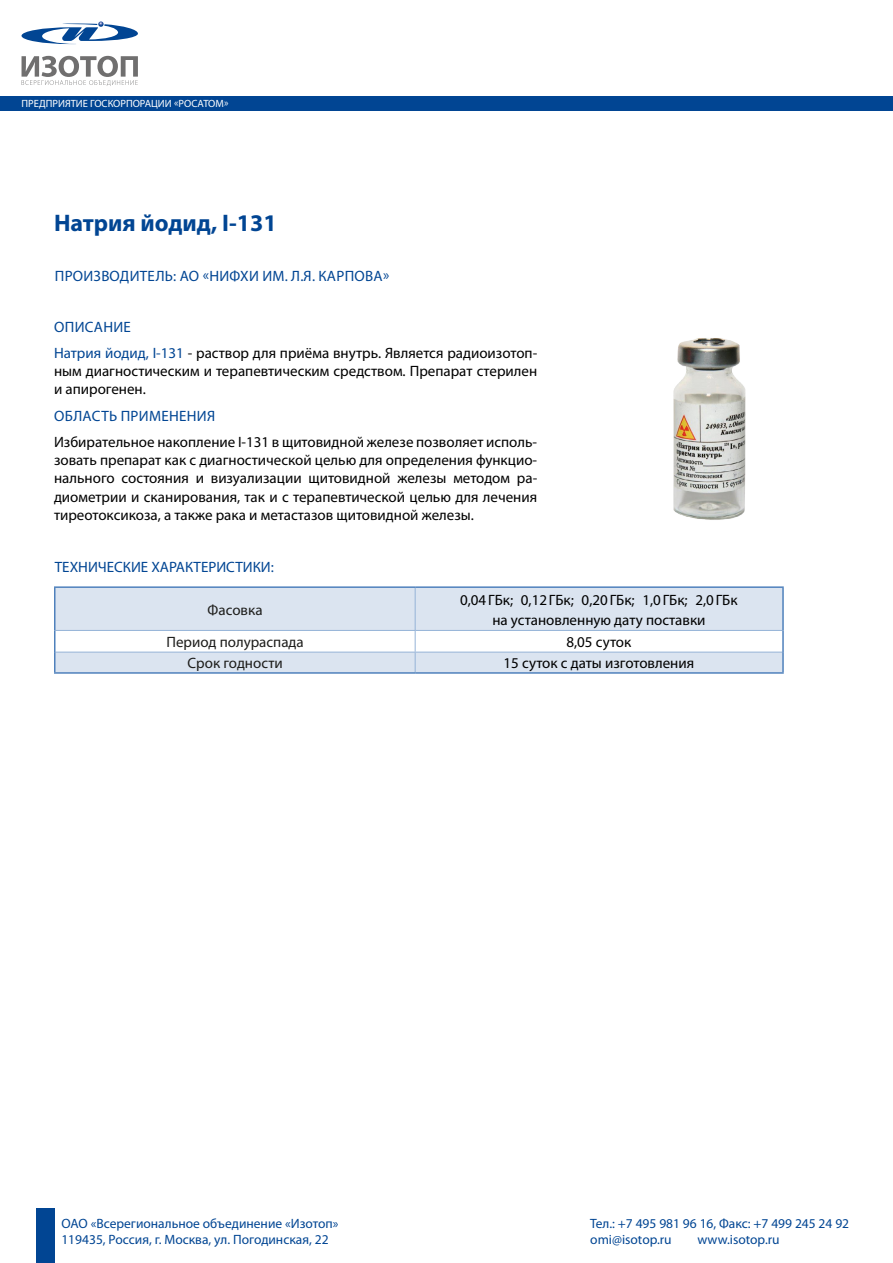
<style>
.page{position:relative;width:893px;height:1263px;background:#fff}
.page>*{position:absolute;margin:0;border:0;box-sizing:border-box;transform-origin:0 0}
.t1{font:700 24px "Myriad Pro";color:#014593}
.t2{font:15px/18px "Myriad Pro";color:#000}
.t3{font:15px "Myriad Pro";letter-spacing:.02em;color:#014593}
.t4{font:15px "Myriad Pro";color:#1d1d1b}
.t5{font:15px "Myriad Pro";color:#014593}
.t6{font:13.5px/16.2px "Myriad Pro";color:#014593}
.t7{font:10.5px "Myriad Pro";color:#fff}
.s1{color:#014593}
</style>
<div class="page">
<div style="left:36px;top:1208px;width:19px;height:55px;background:#014593"></div>
<div style="left:1px;top:96px;width:892px;height:14px;background:#014593"></div>
<svg style="left:22px;top:56px;width:116px;height:30px"></svg>
<svg style="left:22px;top:21px;width:116px;height:23px"></svg>
<svg style="left:56px;top:588px;width:726px;height:84px;fill:#dbe4f0"></svg>
<hr style="left:415px;top:588px;width:1px;height:42px;background:#95b3d7">
<hr style="left:56px;top:630px;width:359px;height:1px;background:#95b3d7">
<hr style="left:415px;top:630px;width:367px;height:1px;background:#95b3d7">
<hr style="left:56px;top:652px;width:359px;height:1px;background:#95b3d7">
<hr style="left:415px;top:652px;width:367px;height:1px;background:#95b3d7">
<svg style="left:415px;top:631px;width:1px;height:41px"></svg>
<hr style="left:54px;top:586px;width:361px;height:2px;background:#4f81bc">
<hr style="left:54px;top:588px;width:2px;height:42px;background:#4f81bc">
<hr style="left:415px;top:586px;width:369px;height:2px;background:#4f81bc">
<hr style="left:782px;top:588px;width:2px;height:42px;background:#4f81bc">
<hr style="left:54px;top:630px;width:2px;height:22px;background:#4f81bc">
<hr style="left:782px;top:630px;width:2px;height:22px;background:#4f81bc">
<hr style="left:54px;top:652px;width:2px;height:20px;background:#4f81bc">
<hr style="left:782px;top:652px;width:2px;height:20px;background:#4f81bc">
<hr style="left:54px;top:672px;width:361px;height:2px;background:#4f81bc">
<hr style="left:415px;top:672px;width:369px;height:2px;background:#4f81bc">
<img style="left:673px;top:338px;width:73px;height:182px">
<p class="t7" style="left:22px;top:97px;width:208px">ПРЕДПРИЯТИЕ ГОСКОРПОРАЦИИ «РОСАТОМ»</p>
<h1 class="t1" style="left:54px;top:207px;width:224px">Натрия йодид, I-131</h1>
<p class="t3" style="left:55px;top:267px;width:336px">ПРОИЗВОДИТЕЛЬ: АО «НИФХИ ИМ. Л.Я. КАРПОВА»</p>
<p class="t2" style="left:54px;top:313px;width:485px;line-height:26.5px"><span class="s1">ОПИСАНИЕ<br>Натрия йодид, I-131</span> - раствор для приёма внутрь. Является радиоизотоп-</p>
<p class="t2" style="left:54px;top:362px;width:485px">ным диагностическим и терапевтическим средством. Препарат стерилен и апирогенен.</p>
<p class="t3" style="left:54px;top:407px;width:163px">ОБЛАСТЬ ПРИМЕНЕНИЯ</p>
<p class="t2" style="left:54px;top:433px;width:485px;text-align:justify">Избирательное накопление I-131 в щитовидной железе позволяет исполь&shy;зовать препарат как с диагностической целью для определения функцио&shy;нального состояния и визуализации щитовидной железы методом ра&shy;диометрии и сканирования, так и с терапевтической целью для лечения тиреотоксикоза, а также рака и метастазов щитовидной железы.</p>
<p class="t5" style="left:55px;top:558px;width:221px">ТЕХНИЧЕСКИЕ ХАРАКТЕРИСТИКИ:</p>
<p class="t4" style="left:208px;top:600px;width:56px">Фасовка</p>
<p class="t2" style="left:460px;top:589px;width:279px;line-height:20.1px;text-align:center">0,04ГБк; 0,12ГБк; 0,20ГБк; 1,0ГБк; 2,0ГБк на установленную дату поставки</p>
<p class="t4" style="left:167px;top:633px;width:139px">Период полураспада</p>
<p class="t2" style="left:566px;top:633px;width:66px">8,05 суток</p>
<p class="t4" style="left:188px;top:654px;width:97px">Срок годности</p>
<p class="t2" style="left:503px;top:654px;width:192px">15 суток с даты изготовления</p>
<p class="t6" style="left:61px;top:1215px;width:279px">ОАО «Всерегиональное объединение «Изотоп»<br>119435, Россия, г. Москва, ул. Погодинская, 22</p>
<p class="t6" style="left:590px;top:1215px;width:260px">Тел.: +7 495 981 96 16, Факс: +7 499 245 24 92 omi@isotop.ru</p>
<p class="t6" style="left:697px;top:1231px;width:84px">www.isotop.ru</p>
</div>
